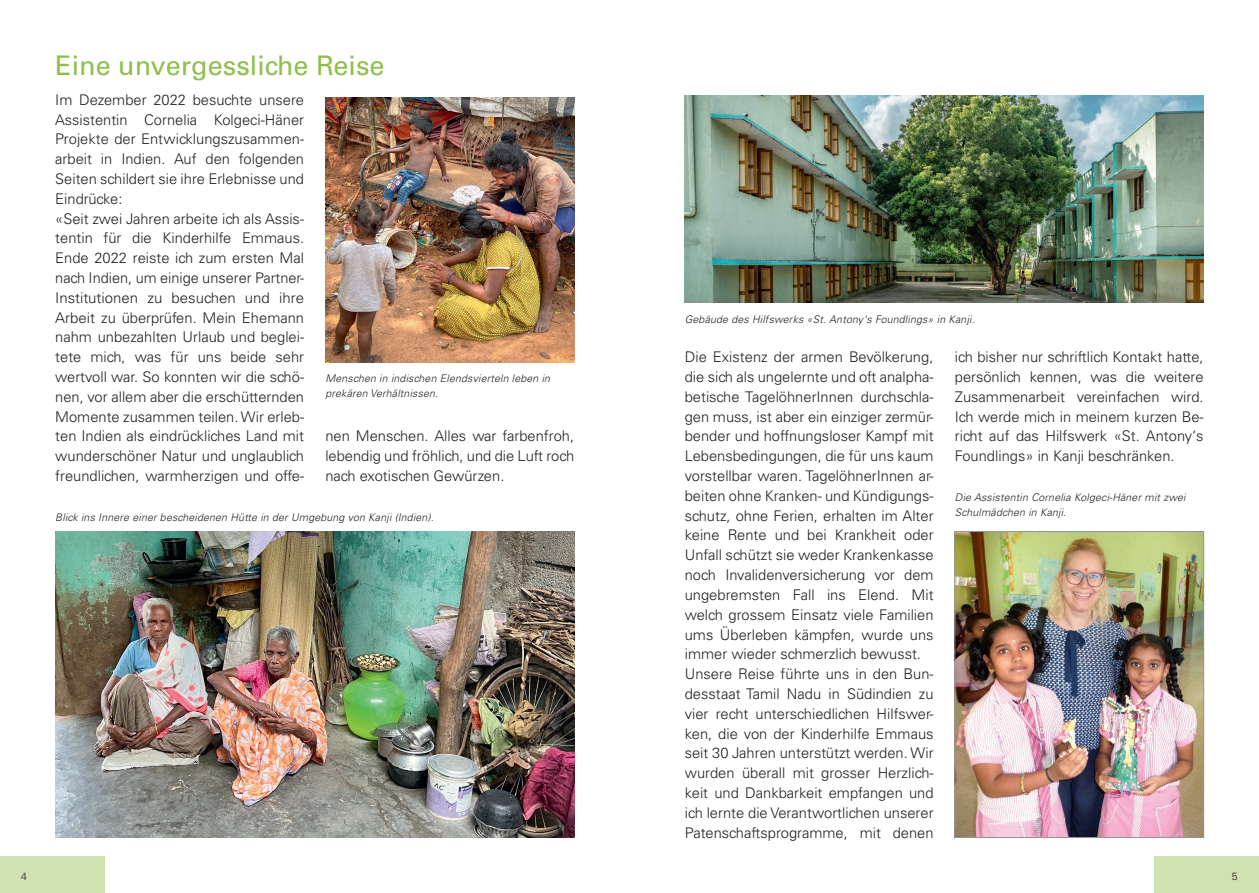
<style>
.page{position:relative;width:1259px;height:893px;background:#fff}
.page>*{position:absolute;margin:0;border:0;box-sizing:border-box;transform-origin:0 0}
.t1{font:27px "Univers LT Std";color:#8fbf4b}
.t2{font:300 14.7px/19.8px "Univers LT Std";color:#231f20;text-align:justify}
.t3{font:italic 300 10.5px/15px "Univers LT Std";letter-spacing:.02em;color:#231f20}
.t4{font:300 10.5px "Univers LT Std";color:#231f20}
</style>
<div class="page">
<div style="left:1154px;top:856px;width:105px;height:37px;background:#d0e1b2"></div>
<div style="left:0;top:856px;width:104px;height:37px;background:#d0e1b2"></div>
<img style="left:956px;top:533px;width:246px;height:303px">
<div style="left:954px;top:531px;width:250px;height:307px;border:1px solid #939598"></div>
<img style="left:685px;top:96px;width:518px;height:207px">
<img style="left:325px;top:98px;width:249px;height:264px">
<img style="left:55px;top:531px;width:519px;height:307px">
<h1 class="t1" style="left:55px;top:49px;width:331px">Eine unvergessliche Reise</h1>
<p class="t2" style="left:55px;top:90px;width:250px;text-align:left">Im Dezember 2022 besuchte unsere Assistentin Cornelia Kolgeci-Häner Projekte der Entwicklungszusammen&shy;arbeit in Indien. Auf den folgenden Seiten schildert sie ihre Erlebnisse und Eindrücke:<br>«Seit zwei Jahren arbeite ich als Assis&shy;tentin für die Kinderhilfe Emmaus.<br>Ende 2022 reiste ich zum ersten Mal nach Indien, um einige unserer Partner-Institutionen zu besuchen und ihre Arbeit zu überprüfen. Mein Ehemann nahm unbezahlten Urlaub und beglei&shy;tete mich, was für uns beide sehr wertvoll war. So konnten wir die schö&shy;nen, vor allem aber die erschütternden Momente zusammen teilen. Wir erleb&shy;ten Indien als eindrückliches Land mit wunderschöner Natur und unglaublich freundlichen, warmherzigen und offe-</p>
<p class="t3" style="left:325px;top:371px;width:226px">Menschen in indischen Elendsvierteln leben in prekären Verhältnissen.</p>
<p class="t2" style="left:325px;top:426px;width:250px">nen Menschen. Alles war farbenfroh, lebendig und fröhlich, und die Luft roch nach exotischen Gewürzen.</p>
<p class="t3" style="left:55px;top:510px;width:380px">Blick ins Innere einer bescheidenen Hütte in der Umgebung von Kanji (Indien).</p>
<p class="t3" style="left:685px;top:312px;width:291px">Gebäude des Hilfswerks «St. Antony‘s Foundlings» in Kanji.</p>
<p class="t2" style="left:955px;top:347px;width:250px">ich bisher nur schriftlich Kontakt hatte, persönlich kennen, was die weitere Zusammenarbeit vereinfachen wird.<br>Ich werde mich in meinem kurzen Be&shy;richt auf das Hilfswerk «St. Antony‘s Foundlings» in Kanji beschränken.</p>
<p class="t2" style="left:685px;top:347px;width:250px;text-align:left">Die Existenz der armen Bevölkerung, die sich als ungelernte und oft analpha&shy;betische TagelöhnerInnen durchschla&shy;gen muss, ist aber ein einziger zermür&shy;bender und hoffnungsloser Kampf mit Lebensbedingungen, die für uns kaum vorstellbar waren. TagelöhnerInnen ar&shy;beiten ohne Kranken- und Kündigungs&shy;schutz, ohne Ferien, erhalten im Alter keine Rente und bei Krankheit oder Unfall schützt sie weder Krankenkasse noch Invalidenversicherung vor dem ungebremsten Fall ins Elend. Mit welch grossem Einsatz viele Familien ums Überleben kämpfen, wurde uns immer wieder schmerzlich bewusst.<br>Unsere Reise führte uns in den Bun&shy;desstaat Tamil Nadu in Südindien zu vier recht unterschiedlichen Hilfswer&shy;ken, die von der Kinderhilfe Emmaus seit 30 Jahren unterstützt werden. Wir wurden überall mit grosser Herzlich&shy;keit und Dankbarkeit empfangen und ich lernte die Verantwortlichen unserer Patenschaftsprogramme, mit denen</p>
<p class="t3" style="left:955px;top:490px;width:232px">Die Assistentin Cornelia Kolgeci-Häner mit zwei<br>Schulmädchen in Kanji.</p>
<p class="t4" style="left:21px;top:869px;width:7px">4</p>
<p class="t4" style="left:1231px;top:869px;width:7px">5</p>
</div>
